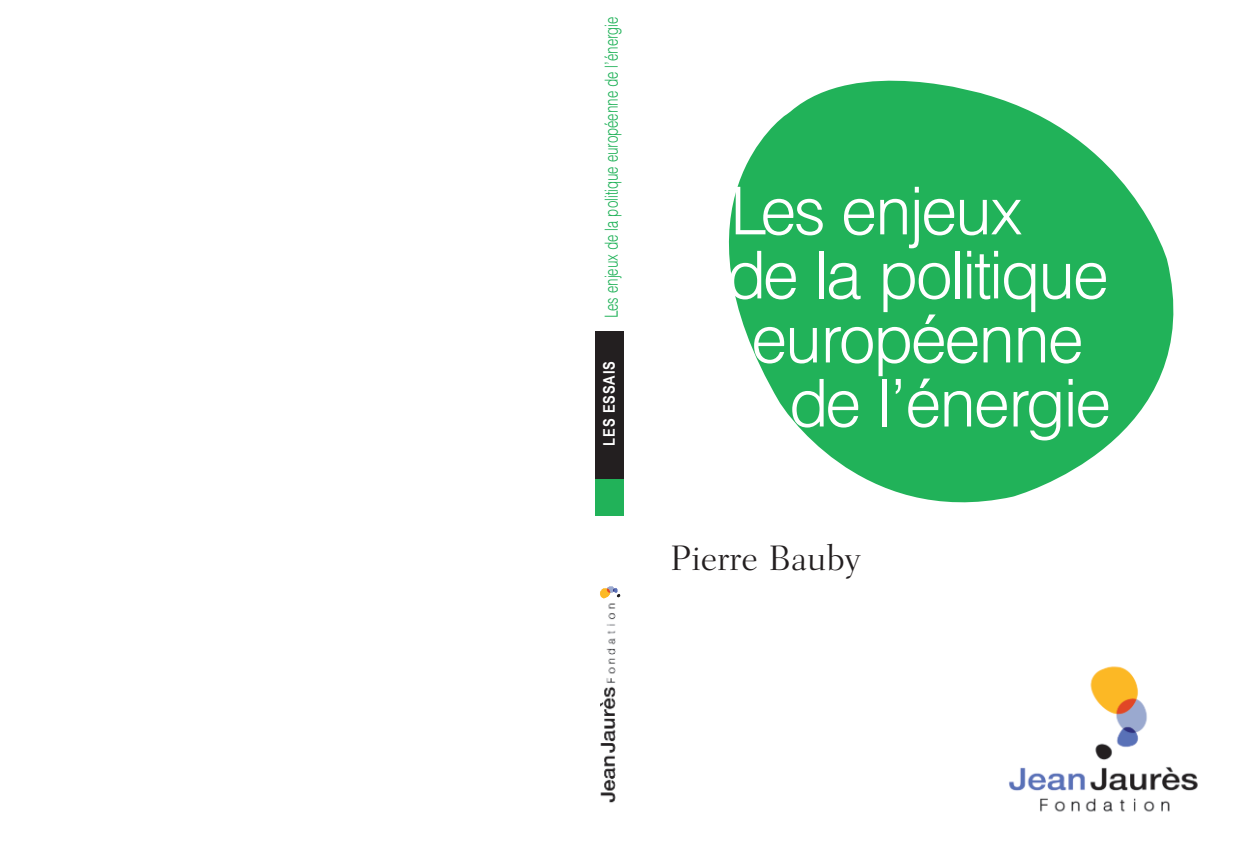
<style>
.page{position:relative;width:1248px;height:851px;background:#fff}
.page>*{position:absolute;margin:0;border:0;box-sizing:border-box;transform-origin:0 0}
.t1{font:300 66px "AT Triumvirate";letter-spacing:-.03em;color:#fff}
.t2{font:300 36px "Fairfield LH";color:#231f20}
.t3{font:300 18px "AT Triumvirate";color:#21b259;scale:.75 1}
.t4{font:700 16px "Arial Narrow";letter-spacing:.045em;color:#fff}
</style>
<div class="page">
<div style="left:595px;top:331px;width:28px;height:148px;background:#231f20"></div>
<div style="left:595px;top:479px;width:28px;height:36px;background:#21b259"></div>
<img style="left:600px;top:603px;width:16px;height:200px">
<img style="left:600px;top:586px;width:21px;height:13px">
<svg style="left:728px;top:80px;width:446px;height:423px;fill:#21b259"></svg>
<img style="left:1009px;top:666px;width:189px;height:146px">
<p class="t3" style="left:604px;top:317px;width:402px;rotate:-90deg">Les enjeux de la politique européenne de l’énergie</p>
<p class="t4" style="left:600px;top:445px;width:86px;rotate:-90deg">LES ESSAIS</p>
<h1 class="t1" style="left:729px;top:187px;width:295px">Les enjeux</h1>
<h1 class="t1" style="left:725px;top:251px;width:384px">de la politique</h1>
<h1 class="t1" style="left:751px;top:315px;width:333px">européenne</h1>
<h1 class="t1" style="left:788px;top:379px;width:324px">de l’énergie</h1>
<h2 class="t2" style="left:670px;top:543px;width:192px">Pierre Bauby</h2>
</div>
